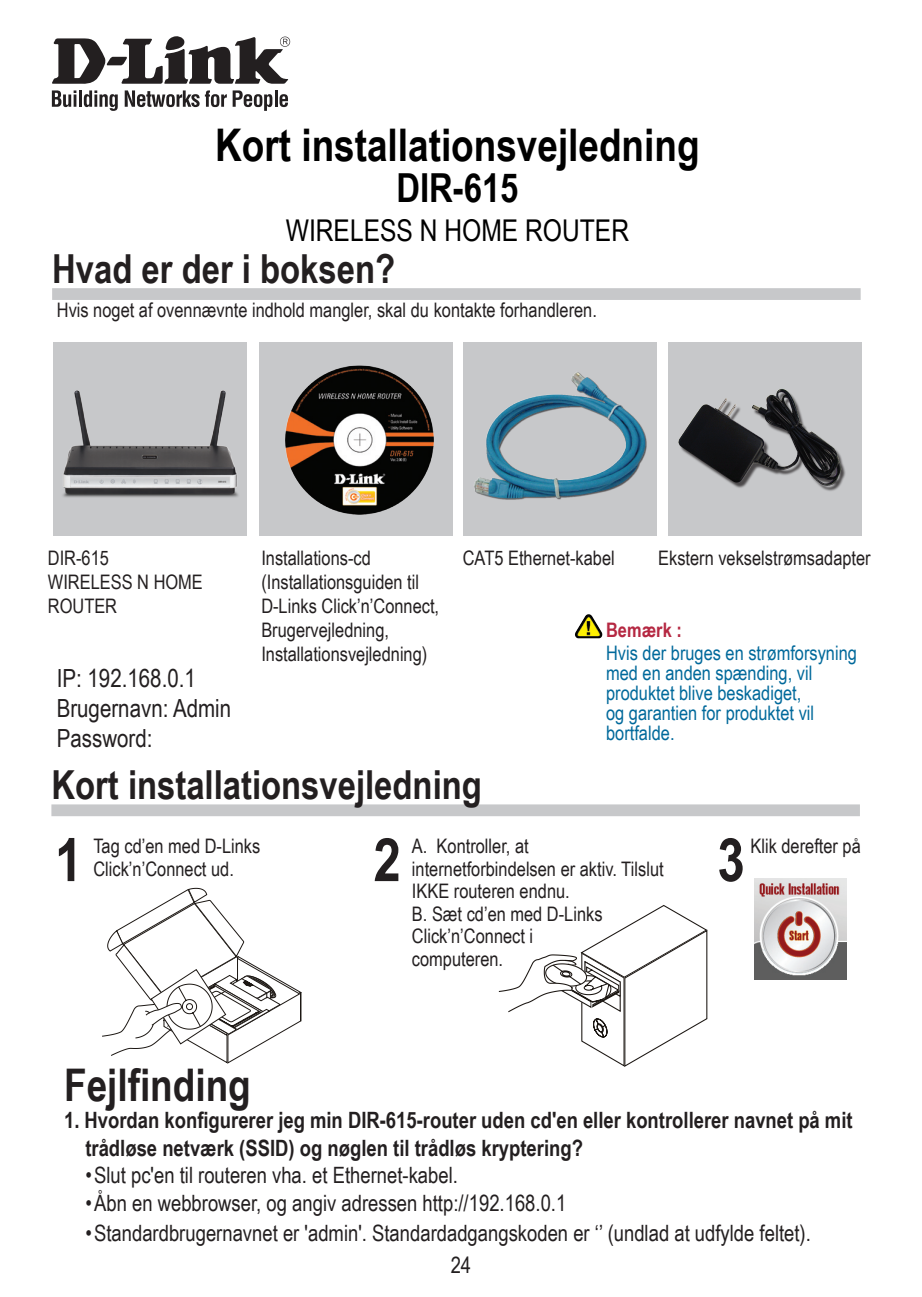
<style>
.page{position:relative;width:922px;height:1297px;background:#fff}
.page>*{position:absolute;margin:0;border:0;box-sizing:border-box;transform-origin:0 0}
.t1{font:700 60px "Arial Narrow";color:#231f20}
.t2{font:700 45px "Arial Narrow";color:#000}
.t3{font:700 45px "Arial Narrow";color:#231f20}
.t4{font:700 40px "Arial Narrow";color:#231f20}
.t5{font:700 40px "Arial Narrow";color:#000}
.t6{font:30px "Arial Narrow";color:#000}
.t7{font:25px/30px "Arial Narrow";color:#231f20}
.t8{font:22.5px "Arial Narrow";color:#231f20}
.t9{font:700 22.5px/27.5px "Arial Narrow";color:#231f20}
.t10{font:20px/24px "Arial Narrow";color:#231f20}
.t11{font:20px/20px "Arial Narrow";color:#00699b}
.t12{font:700 20px "Arial Narrow";color:#b52842}
</style>
<div class="page">
<svg style="left:52px;top:90px;width:24px;height:17px"></svg>
<hr style="left:79px;top:90px;width:3px;height:17px;background:#231f20">
<svg style="left:84px;top:90px;width:34px;height:21px"></svg>
<svg style="left:125px;top:90px;width:74px;height:17px"></svg>
<svg style="left:205px;top:90px;width:67px;height:21px"></svg>
<hr style="left:274px;top:90px;width:3px;height:17px;background:#231f20">
<svg style="left:279px;top:94px;width:9px;height:13px"></svg>
<svg style="left:52px;top:36px;width:238px;height:48px"></svg>
<div style="left:51px;top:804px;width:808px;height:12px;background:#c7c8ca"></div>
<div style="left:53px;top:342px;width:194px;height:194px;background:#c7c8ca"></div>
<div style="left:259px;top:342px;width:194px;height:194px;background:#c7c8ca"></div>
<div style="left:463px;top:342px;width:193px;height:194px;background:#c7c8ca"></div>
<div style="left:667px;top:342px;width:194px;height:194px;background:#c7c8ca"></div>
<img style="left:678px;top:389px;width:168px;height:102px">
<img style="left:474px;top:372px;width:173px;height:128px">
<div style="left:52px;top:288px;width:808px;height:12px;background:#c7c8ca"></div>
<img style="left:575px;top:614px;width:27px;height:24px">
<svg style="left:102px;top:888px;width:200px;height:176px"></svg>
<svg style="left:498px;top:905px;width:210px;height:162px"></svg>
<img style="left:63px;top:390px;width:176px;height:108px">
<img style="left:754px;top:878px;width:92px;height:102px">
<img style="left:285px;top:365px;width:149px;height:150px">
<h2 class="t2" style="left:215px;top:111px;width:485px">Kort installationsvejledning</h2>
<h3 class="t5" style="left:396px;top:157px;width:124px">DIR-615</h3>
<h3 class="t6" style="left:286px;top:208px;width:345px">WIRELESS N HOME ROUTER</h3>
<h3 class="t4" style="left:52px;top:238px;width:344px">Hvad er der i boksen?</h3>
<p class="t10" style="left:57px;top:298px;width:541px">Hvis noget af ovennævnte indhold mangler, skal du kontakte forhandleren.</p>
<p class="t10" style="left:48px;top:545px;width:156px">DIR-61 5<br>WIRELESS N HOME<br>ROUTER</p>
<p class="t7" style="left:57px;top:662px;width:176px">IP: 1 92.1 68.0.1<br>Brugernavn: Admin<br>Password:</p>
<p class="t10" style="left:261px;top:545px;width:179px">Installations-cd (Installationsguiden til<br>D-Links Click’n’Connect,<br>Brugervejledning,<br>Installationsvejledning)</p>
<p class="t10" style="left:462px;top:545px;width:153px">CAT5 Ethernet-kabel</p>
<p class="t10" style="left:658px;top:545px;width:214px">Ekstern vekselstrømsadapter</p>
<p class="t12" style="left:606px;top:615px;width:77px">Bemærk :</p>
<p class="t11" style="left:606px;top:642px;width:252px">Hvis der bruges en strømforsyning med en anden spænding, vil produktet blive beskadiget,<br>og garantien for produktet vil bortfalde.</p>
<h3 class="t4" style="left:51px;top:754px;width:432px">Kort installationsvejledning</h3>
<h1 class="t1" style="left:55px;top:814px;width:29px">1</h1>
<p class="t10" style="left:93px;top:834px;width:168px;line-height:22.5px">Tag cd’en med D-Links<br>Click’n’Connect ud.</p>
<h1 class="t1" style="left:373px;top:814px;width:29px">2</h1>
<p class="t10" style="left:412px;top:834px;width:253px;line-height:22.5px">A. Kontroller, at internetforbindelsen er aktiv. Tilslut<br>IKKE routeren endnu.<br>B. Sæt cd’en med D-Links<br>Click’n’Connect i<br>computeren.</p>
<p class="t10" style="left:750px;top:833px;width:112px">Klik derefter på</p>
<h1 class="t1" style="left:717px;top:814px;width:29px">3</h1>
<h2 class="t3" style="left:64px;top:1051px;width:188px">Fejlfinding</h2>
<p class="t9" style="left:85px;top:1105px;width:768px;text-indent:-21px">1. Hvordan konfigurerer jeg min DIR-615-router uden cd'en eller kontrollerer navnet på mit trådløse netværk (SSID) og nøglen til trådløs kryptering?</p>
<p class="t8" style="left:85px;top:1159px;width:374px">• Slut pc'en til routeren vha. et Ethernet-kabel.</p>
<p class="t8" style="left:85px;top:1186px;width:477px">• Åbn en webbrowser, og angiv adressen http://1 92.1 68.0.1</p>
<p class="t8" style="left:85px;top:1216px;width:726px">• Standardbrugernavnet er 'admin'. Standardadgangskoden er ‘’ (undlad at udfylde feltet).</p>
<p class="t8" style="left:450px;top:1248px;width:11px">24</p>
</div>
